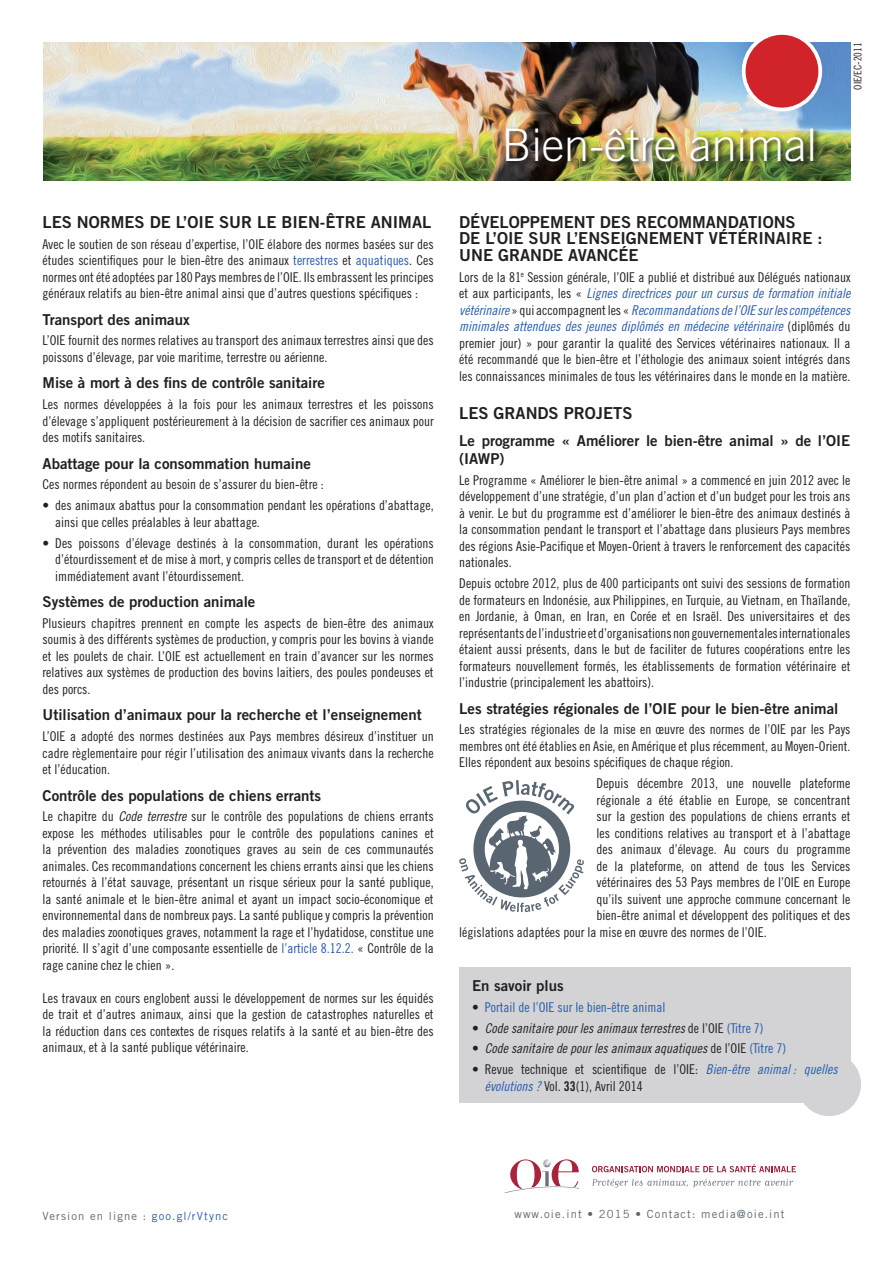
<style>
.page{position:relative;width:893px;height:1263px;background:#fff}
.page>*{position:absolute;margin:0;border:0;box-sizing:border-box;transform-origin:0 0}
.FRase_top{font:300 45px "Trade Gothic LT Std";color:#fff}
.TITULO1{font:16.5px/16.5px "Trade Gothic LT Std Bd 2";color:#231f20}
.SUBTITULO{font:15px/18px "Trade Gothic LT Std Bd 2";color:#231f20}
.texto_1{font:13.5px/16.5px "Trade Gothic LT Std Cn 18";color:#231f20;text-align:justify}
.texto_boliche{font:13.5px/16.5px "Trade Gothic LT Std Cn 18";color:#231f20}
.texto_1-2{font:13.5px "Trade Gothic LT Std Cn 18 Obl";color:#231f20}
.texto_1-3{font:13.5px "Trade Gothic LT Std Cn 18";color:#275caa}
.t1{font:11.25px "Trade Gothic LT Std";letter-spacing:.1em;color:#5b6670}
.t2{font:11.25px "Trade Gothic LT Std";letter-spacing:.1em;color:#275caa}
.t3{font:10.5px "Trade Gothic LT Std Cn 18";color:#231f20}
.s1{color:#275caa}
.s2{font-family:"Trade Gothic LT Std Cn 18 Obl"}
.s3{font-family:"Trade Gothic LT Std Cn 18 Obl";color:#275caa}
.s4{color:#231f20}
.s5{font-family:"Trade Gothic LT Std Cn 18"}
.s6{font-family:"Trade Gothic LT Std Cn 18";color:#275caa}
.s7{font-family:"Trade Gothic LT Std Bd Cn 20"}
</style>
<div class="page">
<img style="left:43px;top:43px;width:807px;height:137px">
<div style="left:744px;top:33px;width:76px;height:77px;background:#d1232a;border-radius:50%"></div>
<div style="left:742px;top:31px;width:80px;height:80px;border:4px solid #fff;border-radius:50%"></div>
<img style="left:504px;top:126px;width:316px;height:42px">
<div style="left:797px;top:1052px;width:64px;height:64px;background:#d3d3d6;border-radius:50%"></div>
<div style="left:459px;top:967px;width:391px;height:136px;background:#d3d3d6"></div>
<svg style="left:459px;top:780px;width:125px;height:132px"></svg>
<svg style="left:592px;top:1164px;width:204px;height:8px"></svg>
<svg style="left:592px;top:1179px;width:201px;height:8px"></svg>
<svg style="left:505px;top:1159px;width:74px;height:34px"></svg>
<p class="TITULO1" style="left:43px;top:213px;width:390px">LES NORMES DE L’OIE SUR LE BIEN-ÊTRE ANIMAL</p>
<p class="texto_1" style="left:43px;top:235px;width:393px">Avec le soutien de son réseau d’expertise, l’OIE élabore des normes basées sur des études scientifiques pour le bien-être des animaux <span class="s1">terrestres</span> et <span class="s1">aquatiques</span>. Ces normes ont été adoptées par 180 Pays membres de l’OIE. Ils embrassent les principes généraux relatifs au bien-être animal ainsi que d’autres questions spécifiques :</p>
<p class="SUBTITULO" style="left:43px;top:310px;width:149px">Transport des animaux</p>
<p class="texto_1" style="left:43px;top:332px;width:393px">L’OIE fournit des normes relatives au transport des animaux terrestres ainsi que des poissons d’élevage, par voie maritime, terrestre ou aérienne.</p>
<p class="SUBTITULO" style="left:43px;top:374px;width:284px">Mise à mort à des fins de contrôle sanitaire</p>
<p class="texto_1" style="left:43px;top:396px;width:393px">Les normes développées à la fois pour les animaux terrestres et les poissons d’élevage s’appliquent postérieurement à la décision de sacrifier ces animaux pour des motifs sanitaires.</p>
<p class="SUBTITULO" style="left:43px;top:454px;width:270px">Abattage pour la consommation humaine</p>
<p class="texto_1" style="left:43px;top:476px;width:283px">Ces normes répondent au besoin de s’assurer du bien-être :</p>
<p class="texto_boliche" style="left:55px;top:497px;width:380px;text-indent:-13px">• des animaux abattus pour la consommation pendant les opérations d’abattage, ainsi que celles préalables à leur abattage.</p>
<p class="texto_boliche" style="left:55px;top:534px;width:380px;text-align:justify;text-indent:-13px">• Des poissons d’élevage destinés à la consommation, durant les opérations d’étourdissement et de mise à mort, y compris celles de transport et de détention immédiatement avant l’étourdissement.</p>
<p class="SUBTITULO" style="left:43px;top:592px;width:214px">Systèmes de production animale</p>
<p class="texto_1" style="left:43px;top:614px;width:393px">Plusieurs chapitres prennent en compte les aspects de bien-être des animaux soumis à des différents systèmes de production, y compris pour les bovins à viande et les poulets de chair. L’OIE est actuellement en train d’avancer sur les normes relatives aux systèmes de production des bovins laitiers, des poules pondeuses et des porcs.</p>
<p class="SUBTITULO" style="left:43px;top:706px;width:381px">Utilisation d’animaux pour la recherche et l’enseignement</p>
<p class="texto_1" style="left:43px;top:728px;width:393px">L’OIE a adopté des normes destinées aux Pays membres désireux d’instituer un cadre règlementaire pour régir l’utilisation des animaux vivants dans la recherche et l’éducation.</p>
<p class="SUBTITULO" style="left:43px;top:786px;width:280px">Contrôle des populations de chiens errants</p>
<p class="texto_1" style="left:43px;top:808px;width:393px">Le chapitre du <span class="s2">Code terrestre</span> sur le contrôle des populations de chiens errants expose les méthodes utilisables pour le contrôle des populations canines et la prévention des maladies zoonotiques graves au sein de ces communautés animales. Ces recommandations concernent les chiens errants ainsi que les chiens retournés à l’état sauvage, présentant un risque sérieux pour la santé publique, la santé animale et le bien-être animal et ayant un impact socio-économique et environnemental dans de nombreux pays. La santé publique y compris la prévention des maladies zoonotiques graves, notamment la rage et l’hydatidose, constitue une priorité. Il s’agit d’une composante essentielle de <span class="s1">l’article 8.12.2.</span> « Contrôle de la rage canine chez le chien ».</p>
<p class="texto_1" style="left:43px;top:990px;width:393px">Les travaux en cours englobent aussi le développement de normes sur les équidés de trait et d’autres animaux, ainsi que la gestion de catastrophes naturelles et la réduction dans ces contextes de risques relatifs à la santé et au bien-être des animaux, et à la santé publique vétérinaire.</p>
<p class="FRase_top" style="left:502px;top:118px;width:316px">Bien-être animal</p>
<p class="t3" style="left:851px;top:90px;width:49px;rotate:-90deg">OIE/EC-2011</p>
<p class="TITULO1" style="left:459px;top:213px;width:365px">DÉVELOPPEMENT DES RECOMMANDATIONS<br>DE L’OIE SUR L’ENSEIGNEMENT VÉTÉRINAIRE :<br>UNE GRANDE AVANCÉE</p>
<p class="texto_1" style="left:459px;top:268px;width:393px">Lors de la 81<sup>e</sup> Session générale, l’OIE a publié et distribué aux Délégués nationaux et aux participants, les « <span class="s3">Lignes directrices pour un cursus de formation initiale vétérinaire</span>» qui accompagnent les « <span class="s3">Recommandations de l’OIE sur les compétences minimales attendues des jeunes diplômés en médecine vétérinaire</span> (diplômés du premier jour) » pour garantir la qualité des Services vétérinaires nationaux. Il a été recommandé que le bien-être et l’éthologie des animaux soient intégrés dans les connaissances minimales de tous les vétérinaires dans le monde en la matière.</p>
<p class="TITULO1" style="left:459px;top:405px;width:175px">LES GRANDS PROJETS</p>
<p class="SUBTITULO" style="left:459px;top:431px;width:393px">Le programme « Améliorer le bien-être animal » de l’OIE (IAWP)</p>
<p class="texto_1" style="left:459px;top:471px;width:393px">Le Programme « Améliorer le bien-être animal » a commencé en juin 2012 avec le développement d’une stratégie, d’un plan d’action et d’un budget pour les trois ans à venir. Le but du programme est d’améliorer le bien-être des animaux destinés à la consommation pendant le transport et l’abattage dans plusieurs Pays membres des régions Asie-Pacifique et Moyen-Orient à travers le renforcement des capacités nationales.</p>
<p class="texto_1" style="left:459px;top:575px;width:393px">Depuis octobre 2012, plus de 400 participants ont suivi des sessions de formation de formateurs en Indonésie, aux Philippines, en Turquie, au Vietnam, en Thaïlande, en Jordanie, à Oman, en Iran, en Corée et en Israël. Des universitaires et des représentants de l’industrie et d’organisations non gouvernementales internationales étaient aussi présents, dans le but de faciliter de futures coopérations entre les formateurs nouvellement formés, les établissements de formation vétérinaire et l’industrie (principalement les abattoirs).</p>
<p class="SUBTITULO" style="left:459px;top:699px;width:381px">Les stratégies régionales de l’OIE pour le bien-être animal</p>
<p class="texto_1" style="left:459px;top:721px;width:393px">Les stratégies régionales de la mise en œuvre des normes de l’OIE par les Pays membres ont été établies en Asie, en Amérique et plus récemment, au Moyen-Orient.<br>Elles répondent aux besoins spécifiques de chaque région.</p>
<p class="texto_1" style="left:597px;top:775px;width:255px">Depuis décembre 2013, une nouvelle plateforme</p>
<p class="texto_1" style="left:597px;top:791px;width:255px">régionale a été établie en Europe, se concentrant</p>
<p class="texto_1" style="left:597px;top:808px;width:255px">sur la gestion des populations de chiens errants et</p>
<p class="texto_1" style="left:597px;top:824px;width:255px">les conditions relatives au transport et à l’abattage</p>
<p class="texto_1" style="left:597px;top:841px;width:255px">des animaux d’élevage. Au cours du programme</p>
<p class="texto_1" style="left:597px;top:857px;width:255px">de la plateforme, on attend de tous les Services</p>
<p class="texto_1" style="left:597px;top:874px;width:255px">vétérinaires des 53 Pays membres de l’OIE en Europe</p>
<p class="texto_1" style="left:597px;top:890px;width:255px">qu’ils suivent une approche commune concernant le</p>
<p class="texto_1" style="left:597px;top:907px;width:255px">bien-être animal et développent des politiques et des</p>
<p class="texto_1" style="left:459px;top:923px;width:309px">législations adaptées pour la mise en œuvre des normes de l’OIE.</p>
<p class="SUBTITULO" style="left:472px;top:976px;width:93px">En savoir plus</p>
<p class="texto_1-3" style="left:472px;top:999px;width:195px"><span class="s4">•</span> Portail de l’OIE sur le bien-être animal</p>
<p class="texto_1-2" style="left:472px;top:1020px;width:293px"><span class="s5">•</span> Code sanitaire pour les animaux terrestres <span class="s5">de l’OIE</span> <span class="s6">(Titre 7)</span></p>
<p class="texto_1-2" style="left:472px;top:1040px;width:316px"><span class="s5">•</span> Code sanitaire de pour les animaux aquatiques <span class="s5">de l’OIE</span> <span class="s6">(Titre 7)</span></p>
<p class="texto_1" style="left:485px;top:1061px;width:354px;text-indent:-13px">• Revue technique et scientifique de l’OIE: <span class="s3">Bien-être animal : quelles évolutions ?</span> Vol. <span class="s7">33</span>(1), Avril 2014</p>
<p class="t1" style="left:43px;top:1210px;width:105px">Version en ligne :</p>
<p class="t1" style="left:514px;top:1207px;width:272px">www.oie.int • 2015 • Contact: media@oie.int</p>
<p class="t2" style="left:152px;top:1210px;width:78px">goo.gl/rVtync</p>
</div>
